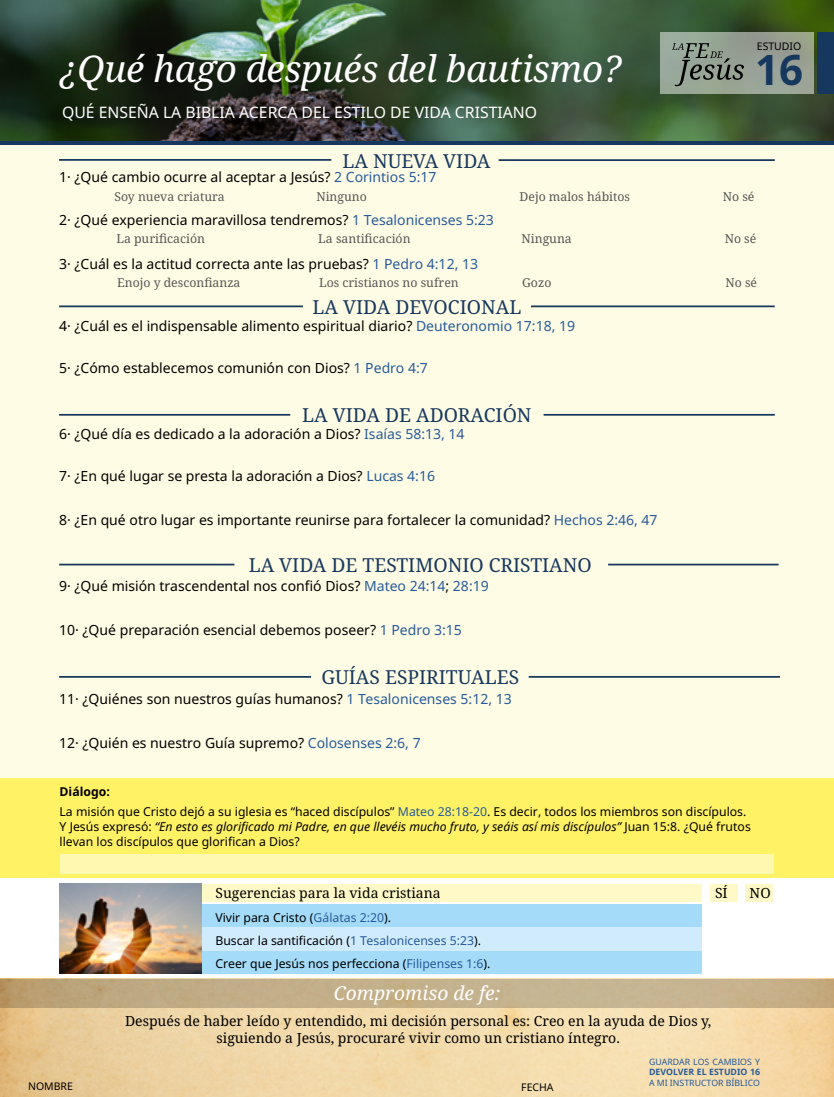
<style>
.page{position:relative;width:834px;height:1097px;background:#fff}
.page>*{position:absolute;margin:0;border:0;box-sizing:border-box;transform-origin:0 0}
.t1{font:700 42px "Noto Sans";color:#17385e}
.t2{font:italic 36.75px "Noto Serif";letter-spacing:-.01em;color:#fff}
.t3{font:19.25px "Noto Serif";color:#17385e}
.t4{font:italic 19.25px "Noto Serif";color:#fff}
.t5{font:15.75px "Noto Sans";color:#fff}
.t6{font:14px "Noto Sans";color:#000}
.t7{font:14px/16.8px "Noto Serif";color:#000;text-align:center}
.t8{font:14px "Noto Serif";color:#010202}
.t9{font:12.25px/22.8px "Noto Sans";color:#000}
.t10{font:italic 12.25px/14.7px "Noto Sans";color:#000}
.t11{font:12.25px "Noto Serif";color:#575756}
.t12{font:10.5px "Noto Sans";color:#000}
.t13{font:8.75px "Noto Sans";color:#275b9b}
.t14{font:700 8.75px "Noto Sans";color:#275b9b}
.s1{color:#275b9b}
.s2{font-weight:700}
.s3{font-style:normal}
</style>
<div class="page">
<div style="left:201px;top:950px;width:500px;height:23px;background:#a4dbf8"></div>
<div style="left:0;top:145px;width:833px;height:719px;background:#fffce5"></div>
<div style="left:0;top:778px;width:833px;height:99px;background:#fff265"></div>
<img style="left:0;top:1007px;width:833px;height:89px">
<hr style="left:0;top:141px;width:833px;height:4px;background:#17385e">
<img style="left:0;top:0;width:833px;height:141px">
<div style="left:200px;top:883px;width:502px;height:18px;background:#fff9c7"></div>
<div style="left:709px;top:883px;width:28px;height:18px;background:#fff9c7"></div>
<div style="left:744px;top:884px;width:28px;height:17px;background:#fff9c7"></div>
<div style="left:200px;top:904px;width:502px;height:23px;background:#a4dbf8"></div>
<div style="left:200px;top:927px;width:502px;height:23px;background:#d0ebfc"></div>
<img style="left:60px;top:883px;width:141px;height:90px">
<svg style="left:0;top:978px;width:833px;height:29px;background:#c3af88"></svg>
<hr style="left:59px;top:159px;width:272px;height:2px;background:#15385c">
<hr style="left:498px;top:159px;width:276px;height:2px;background:#15385c">
<hr style="left:59px;top:305px;width:244px;height:2px;background:#15385c">
<hr style="left:531px;top:305px;width:243px;height:2px;background:#15385c">
<hr style="left:59px;top:414px;width:231px;height:1px;background:#15385c">
<hr style="left:543px;top:414px;width:231px;height:1px;background:#15385c">
<hr style="left:59px;top:563px;width:175px;height:2px;background:#15385c">
<hr style="left:608px;top:563px;width:170px;height:2px;background:#15385c">
<hr style="left:59px;top:676px;width:252px;height:1px;background:#15385c">
<hr style="left:528px;top:676px;width:251px;height:1px;background:#15385c">
<div style="left:817px;top:32px;width:16px;height:62px;background:#17385e"></div>
<div style="left:660px;top:32px;width:154px;height:62px;background:linear-gradient(to right,#99aa9a,#989e91)"></div>
<svg style="left:671px;top:43px;width:72px;height:43px;background:#7b867a"></svg>
<div style="left:60px;top:853px;width:713px;height:20px;background:#fff8b1"></div>
<h2 class="t2" style="left:60px;top:44px;width:563px">¿Qué hago después del bautismo?</h2>
<p class="t5" style="left:62px;top:101px;width:476px">QUÉ ENSEÑA LA BIBLIA ACERCA DEL ESTILO DE VIDA CRISTIANO</p>
<p class="t12" style="left:756px;top:39px;width:46px">ESTUDIO</p>
<h1 class="t1" style="left:755px;top:40px;width:50px">16</h1>
<h3 class="t3" style="left:342px;top:148px;width:149px">LA NUEVA VIDA</h3>
<p class="t6" style="left:59px;top:167px;width:379px">1· ¿Qué cambio ocurre al aceptar a Jesús? <span class="s1">2 Corintios 5:17</span></p>
<p class="t11" style="left:114px;top:188px;width:112px">Soy nueva criatura</p>
<p class="t11" style="left:316px;top:188px;width:52px">Ninguno</p>
<p class="t11" style="left:519px;top:188px;width:112px">Dejo malos hábitos</p>
<p class="t11" style="left:722px;top:188px;width:33px">No sé</p>
<p class="t6" style="left:59px;top:210px;width:436px">2· ¿Qué experiencia maravillosa tendremos? <span class="s1">1 Tesalonicenses 5:23</span></p>
<p class="t11" style="left:116px;top:230px;width:90px">La purificación</p>
<p class="t11" style="left:318px;top:230px;width:94px">La santificación</p>
<p class="t11" style="left:521px;top:230px;width:52px">Ninguna</p>
<p class="t11" style="left:724px;top:230px;width:33px">No sé</p>
<p class="t6" style="left:59px;top:254px;width:420px">3· ¿Cuál es la actitud correcta ante las pruebas? <span class="s1">1 Pedro 4:12, 13</span></p>
<p class="t11" style="left:117px;top:274px;width:125px">Enojo y desconfianza</p>
<p class="t11" style="left:319px;top:274px;width:141px">Los cristianos no sufren</p>
<p class="t11" style="left:522px;top:274px;width:31px">Gozo</p>
<p class="t11" style="left:725px;top:274px;width:33px">No sé</p>
<h3 class="t3" style="left:312px;top:294px;width:210px">LA VIDA DEVOCIONAL</h3>
<p class="t6" style="left:59px;top:316px;width:517px">4· ¿Cuál es el indispensable alimento espiritual diario? <span class="s1">Deuteronomio 17:18, 19</span></p>
<p class="t6" style="left:59px;top:358px;width:370px">5· ¿Cómo establecemos comunión con Dios? <span class="s1">1 Pedro 4:7</span></p>
<h3 class="t3" style="left:302px;top:402px;width:231px">LA VIDA DE ADORACIÓN</h3>
<p class="t6" style="left:59px;top:424px;width:407px">6· ¿Qué día es dedicado a la adoración a Dios? <span class="s1">Isaías 58:13, 14</span></p>
<p class="t6" style="left:59px;top:466px;width:377px">7· ¿En qué lugar se presta la adoración a Dios? <span class="s1">Lucas 4:16</span></p>
<p class="t6" style="left:59px;top:510px;width:600px">8· ¿En qué otro lugar es importante reunirse para fortalecer la comunidad? <span class="s1">Hechos 2:46, 47</span></p>
<h3 class="t3" style="left:249px;top:551px;width:344px">LA VIDA DE TESTIMONIO CRISTIANO</h3>
<p class="t6" style="left:59px;top:576px;width:431px">9· ¿Qué misión trascendental nos confió Dios? <span class="s1">Mateo 24:14</span>; <span class="s1">28:19</span></p>
<p class="t6" style="left:59px;top:620px;width:404px">10· ¿Qué preparación esencial debemos poseer? <span class="s1">1 Pedro 3:15</span></p>
<h3 class="t3" style="left:321px;top:663px;width:199px">GUÍAS ESPIRITUALES</h3>
<p class="t6" style="left:59px;top:689px;width:454px">11· ¿Quiénes son nuestros guías humanos? <span class="s1">1 Tesalonicenses 5:12, 13</span></p>
<p class="t6" style="left:59px;top:732px;width:363px">12· ¿Quién es nuestro Guía supremo? <span class="s1">Colosenses 2:6, 7</span></p>
<p class="t9" style="left:60px;top:781px;width:688px;line-height:19.6px"><span class="s2">Diálogo:<br></span>La misión que Cristo dejó a su iglesia es “haced discípulos” <span class="s1">Mateo 28:18-20</span>. Es decir, todos los miembros son discípulos.</p>
<p class="t10" style="left:60px;top:818px;width:692px"><span class="s3">Y Jesús expresó:</span> “En esto es glorificado mi Padre, en que llevéis mucho fruto, y seáis así mis discípulos” <span class="s3">Juan 15:8. ¿Qué frutos llevan los discípulos que glorifican a Dios?</span></p>
<p class="t8" style="left:215px;top:883px;width:227px">Sugerencias para la vida cristiana</p>
<p class="t8" style="left:715px;top:883px;width:14px">SÍ</p>
<p class="t8" style="left:749px;top:883px;width:23px">NO</p>
<p class="t9" style="left:215px;top:906px;width:276px">Vivir para Cristo (<span class="s1">Gálatas 2:20</span>).<br>Buscar la santificación (<span class="s1">1 Tesalonicenses 5:23</span>).<br>Creer que Jesús nos perfecciona (<span class="s1">Filipenses 1:6</span>).</p>
<h3 class="t4" style="left:333px;top:979px;width:168px">Compromiso de fe:</h3>
<p class="t7" style="left:125px;top:1011px;width:587px">Después de haber leído y entendido, mi decisión personal es: Creo en la ayuda de Dios y, siguiendo a Jesús, procuraré vivir como un cristiano íntegro.</p>
<p class="t12" style="left:28px;top:1078px;width:46px">NOMBRE</p>
<p class="t12" style="left:521px;top:1080px;width:34px">FECHA</p>
<p class="t13" style="left:649px;top:1055px;width:112px">GUARDAR LOS CAMBIOS Y</p>
<p class="t14" style="left:649px;top:1065px;width:112px">DEVOLVER EL ESTUDIO 16</p>
<p class="t13" style="left:649px;top:1076px;width:112px">A MI INSTRUCTOR BÍBLICO</p>
</div>
